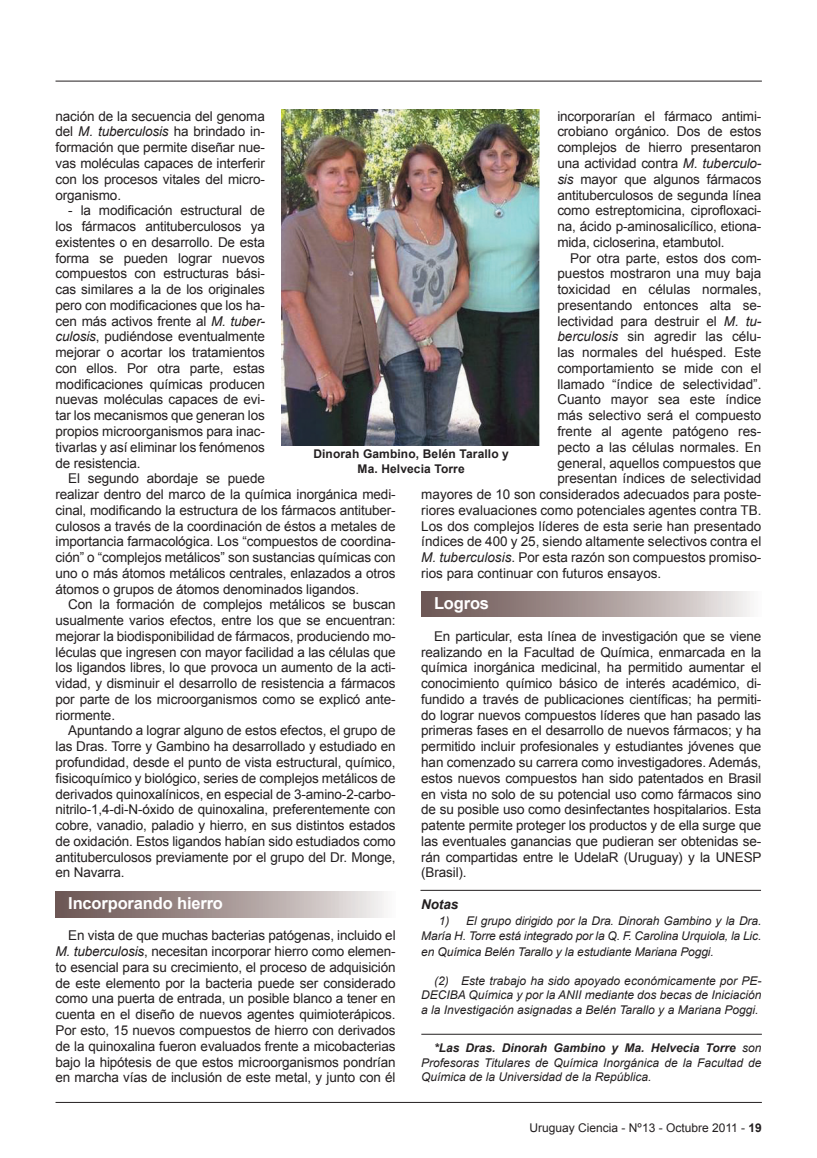
<style>
.page{position:relative;width:817px;height:1158px;background:#fff}
.page>*{position:absolute;margin:0;border:0;box-sizing:border-box;transform-origin:0 0}
.t1{font:700 16.5px "Arial";letter-spacing:-.01em;color:#fff}
.t2{font:13.5px/15.8px "Arial";letter-spacing:-.01em;color:#231f20;text-align:justify}
.t3{font:italic 700 13.5px "Arial";letter-spacing:-.01em;color:#231f20}
.t4{font:italic 12px/14.4px "Arial";color:#231f20;text-align:justify}
.t5{font:700 12px "Arial";letter-spacing:.01em;color:#231f20}
.t6{font:12px "Arial";color:#231f20}
.s1{font-style:italic}
.s2{font-weight:700}
</style>
<div class="page">
<hr style="left:56px;top:1101px;width:706px;height:1px;background:#231f20">
<hr style="left:56px;top:81px;width:706px;height:1px;background:#231f20">
<div style="left:421px;top:591px;width:340px;height:25px;background:linear-gradient(to right,#654d4a,#f1eeed)"></div>
<div style="left:56px;top:891px;width:340px;height:26px;background:linear-gradient(to right,#654d4a,#f1eeed)"></div>
<hr style="left:420px;top:889px;width:341px;height:1px;background:#231f20">
<hr style="left:421px;top:1033px;width:341px;height:1px;background:#231f20">
<img style="left:282px;top:110px;width:257px;height:335px">
<p class="t2" style="left:557px;top:108px;width:206px">incorporarían el fármaco antimi&shy;crobiano orgánico. Dos de estos complejos de hierro presentaron una actividad contra <span class="s1">M. tuberculo&shy;sis</span> mayor que algunos fármacos antituberculosos de segunda línea como estreptomicina, ciprofloxaci&shy;na, ácido p-aminosalicílico, etiona&shy;mida, cicloserina, etambutol.</p>
<p class="t2" style="left:570px;top:250px;width:193px">Por otra parte, estos dos com-</p>
<p class="t2" style="left:557px;top:266px;width:206px">puestos mostraron una muy baja</p>
<p class="t2" style="left:557px;top:281px;width:206px">toxicidad en células normales,</p>
<p class="t2" style="left:557px;top:297px;width:206px">presentando entonces alta se-</p>
<p class="t2" style="left:557px;top:313px;width:206px">lectividad para destruir el <span class="s1">M. tu-</span></p>
<p class="t2" style="left:557px;top:329px;width:206px"><span class="s1">berculosis</span> sin agredir las célu-</p>
<p class="t2" style="left:557px;top:344px;width:206px">las normales del huésped. Este</p>
<p class="t2" style="left:557px;top:360px;width:206px">comportamiento se mide con el</p>
<p class="t2" style="left:557px;top:376px;width:206px">llamado “índice de selectividad”.</p>
<p class="t2" style="left:557px;top:392px;width:206px">Cuanto mayor sea este índice</p>
<p class="t2" style="left:557px;top:407px;width:206px">más selectivo será el compuesto</p>
<p class="t2" style="left:557px;top:423px;width:206px">frente al agente patógeno res-</p>
<p class="t2" style="left:557px;top:439px;width:206px">pecto a las células normales. En</p>
<p class="t2" style="left:557px;top:455px;width:206px">general, aquellos compuestos que</p>
<p class="t2" style="left:557px;top:470px;width:206px">presentan índices de selectividad</p>
<p class="t2" style="left:421px;top:486px;width:342px">mayores de 10 son considerados adecuados para poste-</p>
<p class="t2" style="left:421px;top:502px;width:342px">riores evaluaciones como potenciales agentes contra TB.</p>
<p class="t2" style="left:421px;top:518px;width:342px">Los dos complejos líderes de esta serie han presentado</p>
<p class="t2" style="left:421px;top:533px;width:342px">índices de 400 y 25, siendo altamente selectivos contra el</p>
<p class="t2" style="left:421px;top:549px;width:342px"><span class="s1">M. tuberculosis</span>. Por esta razón son compuestos promiso-</p>
<p class="t2" style="left:421px;top:565px;width:242px">rios para continuar con futuros ensayos.</p>
<p class="t1" style="left:434px;top:592px;width:57px">Logros</p>
<p class="t2" style="left:421px;top:628px;width:342px;text-indent:13px">En particular, esta línea de investigación que se viene realizando en la Facultad de Química, enmarcada en la química inorgánica medicinal, ha permitido aumentar el conocimiento químico básico de interés académico, di&shy;fundido a través de publicaciones científicas; ha permiti&shy;do lograr nuevos compuestos líderes que han pasado las primeras fases en el desarrollo de nuevos fármacos; y ha permitido incluir profesionales y estudiantes jóvenes que han comenzado su carrera como investigadores. Además, estos nuevos compuestos han sido patentados en Brasil en vista no solo de su potencial uso como fármacos sino de su posible uso como desinfectantes hospitalarios. Esta patente permite proteger los productos y de ella surge que las eventuales ganancias que pudieran ser obtenidas se&shy;rán compartidas entre le UdelaR (Uruguay) y la UNESP (Brasil).</p>
<p class="t3" style="left:421px;top:895px;width:38px">Notas</p>
<p class="t4" style="left:421px;top:912px;width:342px;line-height:15.8px;text-indent:18px">1) El grupo dirigido por la Dra. Dinorah Gambino y la Dra.<br>María H. Torre está integrado por la Q. F. Carolina Urquiola, la Lic. en Química Belén Tarallo y la estudiante Mariana Poggi.</p>
<p class="t4" style="left:421px;top:973px;width:342px;text-indent:13px">(2) Este trabajo ha sido apoyado económicamente por PE-DECIBA Química y por la ANII mediante dos becas de Iniciación a la Investigación asignadas a Belén Tarallo y a Mariana Poggi.</p>
<p class="t4" style="left:421px;top:1040px;width:342px;text-indent:13px"><span class="s2">*Las Dras. Dinorah Gambino y Ma. Helvecia Torre</span> son Profesoras Titulares de Química Inorgánica de la Facultad de Química de la Universidad de la República.</p>
<p class="t2" style="left:56px;top:108px;width:211px">nación de la secuencia del genoma del <span class="s1">M. tuberculosis</span> ha brindado in&shy;formación que permite diseñar nue&shy;vas moléculas capaces de interferir con los procesos vitales del micro&shy;organismo.</p>
<p class="t2" style="left:56px;top:203px;width:211px;text-indent:13px">- la modificación estructural de los fármacos antituberculosos ya existentes o en desarrollo. De esta forma se pueden lograr nuevos compuestos con estructuras bási&shy;cas similares a la de los originales pero con modificaciones que los ha&shy;cen más activos frente al <span class="s1">M. tuber&shy;culosis</span>, pudiéndose eventualmente mejorar o acortar los tratamientos con ellos. Por otra parte, estas modificaciones químicas producen nuevas moléculas capaces de evi&shy;tar los mecanismos que generan los propios microorganismos para inac&shy;tivarlas y así eliminar los fenómenos de resistencia.</p>
<p class="t2" style="left:56px;top:470px;width:342px;text-align:left;text-indent:13px">El segundo abordaje se puede<br>realizar dentro del marco de la química inorgánica medi&shy;cinal, modificando la estructura de los fármacos antituber&shy;culosos a través de la coordinación de éstos a metales de importancia farmacológica. Los “compuestos de coordina&shy;ción” o “complejos metálicos” son sustancias químicas con uno o más átomos metálicos centrales, enlazados a otros átomos o grupos de átomos denominados ligandos.</p>
<p class="t2" style="left:56px;top:596px;width:342px;text-indent:13px">Con la formación de complejos metálicos se buscan usualmente varios efectos, entre los que se encuentran: mejorar la biodisponibilidad de fármacos, produciendo mo&shy;léculas que ingresen con mayor facilidad a las células que los ligandos libres, lo que provoca un aumento de la acti&shy;vidad, y disminuir el desarrollo de resistencia a fármacos por parte de los microorganismos como se explicó ante&shy;riormente.</p>
<p class="t2" style="left:56px;top:722px;width:342px;text-indent:13px">Apuntando a lograr alguno de estos efectos, el grupo de las Dras. Torre y Gambino ha desarrollado y estudiado en profundidad, desde el punto de vista estructural, químico, fisicoquímico y biológico, series de complejos metálicos de derivados quinoxalínicos, en especial de 3-amino-2-carbo&shy;nitrilo-1,4-di-N-óxido de quinoxalina, preferentemente con cobre, vanadio, paladio y hierro, en sus distintos estados de oxidación. Estos ligandos habían sido estudiados como antituberculosos previamente por el grupo del Dr. Monge, en Navarra.</p>
<p class="t1" style="left:68px;top:891px;width:156px">Incorporando hierro</p>
<p class="t2" style="left:56px;top:927px;width:342px;text-indent:13px">En vista de que muchas bacterias patógenas, incluido el <span class="s1">M. tuberculosis</span>, necesitan incorporar hierro como elemen&shy;to esencial para su crecimiento, el proceso de adquisición de este elemento por la bacteria puede ser considerado como una puerta de entrada, un posible blanco a tener en cuenta en el diseño de nuevos agentes quimioterápicos.<br>Por esto, 15 nuevos compuestos de hierro con derivados de la quinoxalina fueron evaluados frente a micobacterias bajo la hipótesis de que estos microorganismos pondrían en marcha vías de inclusión de este metal, y junto con él</p>
<p class="t5" style="left:313px;top:446px;width:197px">Dinorah Gambino, Belén Tarallo y</p>
<p class="t5" style="left:357px;top:461px;width:109px">Ma. Helvecia Torre</p>
<p class="t6" style="left:530px;top:1119px;width:234px">Uruguay Ciencia - Nº13 - Octubre 2011 - <span class="s2">19</span></p>
</div>
